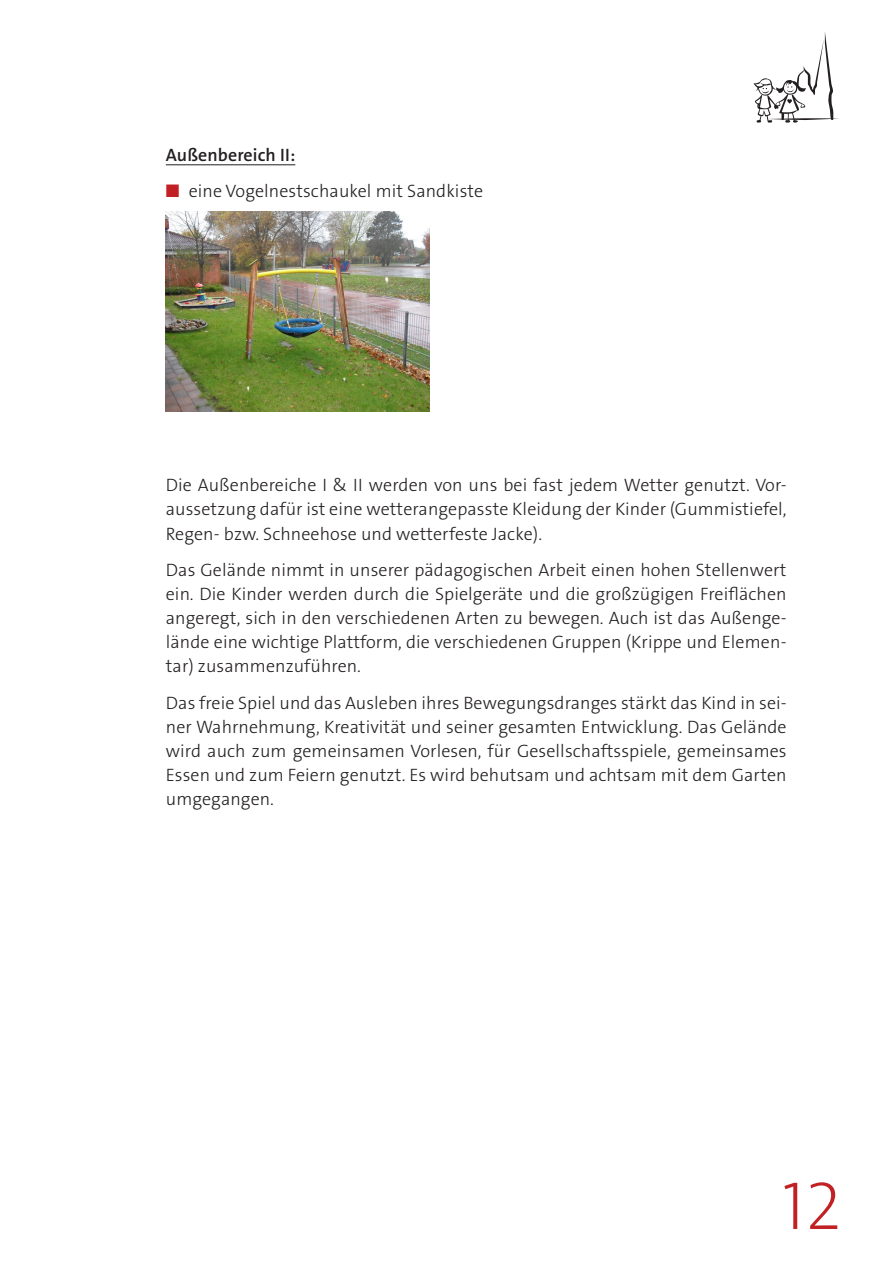
<style>
.page{position:relative;width:893px;height:1263px;background:#fff}
.page>*{position:absolute;margin:0;border:0;box-sizing:border-box;transform-origin:0 0}
.t1{font:72px "The Sans W2 Ex Lig";color:#c12025}
.Grundtext_Einzug{font:18px/24px "The Sans W3 Lig";letter-spacing:.005em;color:#231f20;text-align:justify}
.Grundtext_Einzug-2{font:18px "The Sans W6 Se Bld";letter-spacing:.005em;color:#231f20}
.s1{color:#c12025}
</style>
<div class="page">
<svg style="left:753px;top:32px;width:86px;height:91px"></svg>
<hr style="left:166px;top:164px;width:129px;height:1px;background:#231f20">
<img style="left:166px;top:211px;width:263px;height:200px">
<p class="Grundtext_Einzug-2" style="left:166px;top:143px;width:131px">Außenbereich II:</p>
<p class="Grundtext_Einzug" style="left:166px;top:179px;width:319px"><span class="s1">■</span> eine Vogelnestschaukel mit Sandkiste</p>
<p class="Grundtext_Einzug" style="left:166px;top:473px;width:622px">Die Außenbereiche I &amp; II werden von uns bei fast jedem Wetter genutzt. Vor&shy;aussetzung dafür ist eine wetterangepasste Kleidung der Kinder (Gummistiefel, Regen- bzw. Schneehose und wetterfeste Jacke).</p>
<p class="Grundtext_Einzug" style="left:166px;top:558px;width:622px">Das Gelände nimmt in unserer pädagogischen Arbeit einen hohen Stellenwert ein. Die Kinder werden durch die Spielgeräte und die großzügigen Freiflächen angeregt, sich in den verschiedenen Arten zu bewegen. Auch ist das Außenge&shy;lände eine wichtige Plattform, die verschiedenen Gruppen (Krippe und Elemen&shy;tar) zusammenzuführen.</p>
<p class="Grundtext_Einzug" style="left:166px;top:691px;width:622px">Das freie Spiel und das Ausleben ihres Bewegungsdranges stärkt das Kind in sei&shy;ner Wahrnehmung, Kreativität und seiner gesamten Entwicklung. Das Gelände wird auch zum gemeinsamen Vorlesen, für Gesellschaftsspiele, gemeinsames Essen und zum Feiern genutzt. Es wird behutsam und achtsam mit dem Garten umgegangen.</p>
<h1 class="t1" style="left:782px;top:1158px;width:61px">12</h1>
</div>
